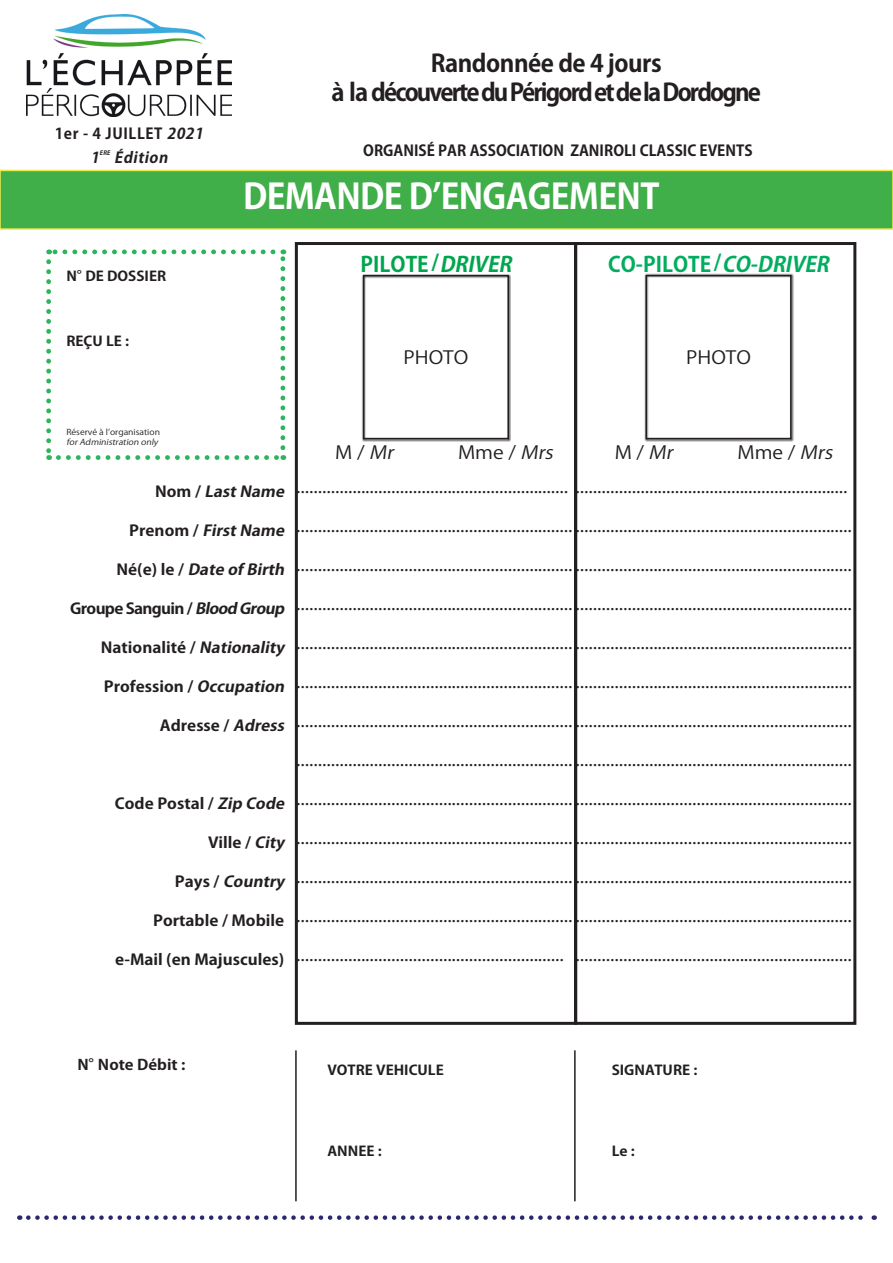
<style>
.page{position:relative;width:893px;height:1263px;background:#fff}
.page>*{position:absolute;margin:0;border:0;box-sizing:border-box;transform-origin:0 0}
.t1{font:700 34.5px "Koz Go Pr 6 N";letter-spacing:-.02em;color:#fff}
.t2{font:700 24px "Koz Go Pr 6 N";letter-spacing:-.08em;color:#231f20}
.t3{font:700 24px "Koz Go Pr 6 N";letter-spacing:-.02em;color:#231f20}
.t4{font:700 21px "Koz Go Pr 6 N";color:#01ad5e}
.t5{font:700 21px "Koz Go Pr 6 N";color:#00a54f}
.t6{font:18px/39px "Koz Go Pr 6 N";color:#231f20;scale:1.1 1}
.t7{font:700 15px "Koz Go Pr 6 N";color:#231f20;scale:1.1 1}
.t8{font:italic 700 15px "Koz Go Pr 6 N";color:#231f20;scale:1.1 1}
.t9{font:700 15px "Koz Go Pr 6 N";color:#231f20}
.t10{font:700 15px "Koz Go Pr 6 N";letter-spacing:-.04em;color:#231f20;scale:1.1 1}
.t11{font:700 15px "Koz Go Pr 6 N";letter-spacing:.04em;color:#231f20}
.t12{font:italic 700 15px "Koz Go Pr 6 N";color:#231f20}
.t13{font:700 14.55px "Koz Go Pr 6 N";color:#231f20;scale:1.1 1}
.t14{font:700 13.5px "Koz Go Pr 6 N";color:#231f20;scale:1.1 1}
.t15{font:8.1px "Koz Go Pr 6 N";color:#231f20;scale:1.1 1}
.t16{font:italic 8.1px "Koz Go Pr 6 N";color:#231f20;scale:1.1 1}
.t17{font:italic 700 6px "Koz Go Pr 6 N";color:#231f20}
.s1{font-style:italic}
.s2{font-style:normal}
</style>
<div class="page">
<svg style="left:46px;top:262px;width:5px;height:198px"></svg>
<svg style="left:58px;top:455px;width:226px;height:5px"></svg>
<svg style="left:280px;top:249px;width:5px;height:199px"></svg>
<svg style="left:49px;top:249px;width:224px;height:5px"></svg>
<div style="left:295px;top:242px;width:282px;height:783px;border:3px solid #231f20"></div>
<div style="left:574px;top:242px;width:282px;height:783px;border:3px solid #231f20"></div>
<div style="left:0;top:170px;width:893px;height:59px;background:#40ae49"></div>
<div style="left:0;top:170px;width:893px;height:60px;border:2px solid #edea4d"></div>
<div style="left:363px;top:275px;width:146px;height:164px;border:2px solid #231f20"></div>
<div style="left:645px;top:275px;width:147px;height:164px;border:2px solid #231f20"></div>
<svg style="left:28px;top:1215px;width:847px;height:5px"></svg>
<hr style="left:295px;top:1050px;width:2px;height:151px;background:#231f20">
<hr style="left:574px;top:1050px;width:2px;height:151px;background:#231f20">
<img style="left:27px;top:15px;width:205px;height:102px">
<p class="t11" style="left:55px;top:125px;width:155px">1er - 4 JUILLET <span class="s1">2021</span></p>
<p class="t12" style="left:90px;top:149px;width:15px">1</p>
<p class="t17" style="left:100px;top:150px;width:14px">ERE</p>
<p class="t12" style="left:114px;top:149px;width:60px">Édition</p>
<p class="t14" style="left:66px;top:268px;width:92px">N°DE DOSSIER</p>
<p class="t14" style="left:66px;top:333px;width:59px">REÇU LE :</p>
<p class="t15" style="left:66px;top:428px;width:87px">Réservé à l’organisation</p>
<p class="t16" style="left:66px;top:437px;width:87px">for Administration only</p>
<p class="t3" style="left:431px;top:50px;width:232px">Randonnée de 4 jours</p>
<p class="t2" style="left:332px;top:78px;width:431px">à la découverte du Périgord et de la Dordogne</p>
<p class="t9" style="left:363px;top:142px;width:391px">ORGANISÉ PAR ASSOCIATION ZANIROLI CLASSIC EVENTS</p>
<p class="t1" style="left:243px;top:177px;width:418px">DEMANDE D’ENGAGEMENT</p>
<p class="t5" style="left:360px;top:253px;width:159px">PILOTE /<span class="s1">DRIVER</span></p>
<p class="t4" style="left:608px;top:253px;width:229px">CO-PILOTE /<span class="s1">CO-DRIVER</span></p>
<p class="t6" style="left:404px;top:339px;width:60px">PHOTO</p>
<p class="t6" style="left:686px;top:339px;width:60px">PHOTO</p>
<p class="t6" style="left:335px;top:434px;width:59px">M/<span class="s1">Mr</span></p>
<p class="t6" style="left:458px;top:434px;width:93px">Mme / <span class="s1">Mrs</span></p>
<p class="t6" style="left:615px;top:434px;width:59px">M/<span class="s1">Mr</span></p>
<p class="t6" style="left:737px;top:434px;width:93px">Mme / <span class="s1">Mrs</span></p>
<p class="t8" style="left:155px;top:483px;width:123px"><span class="s2">N o m /</span> LastName</p>
<p class="t8" style="left:129px;top:522px;width:147px"><span class="s2">P r e n o m /</span> FirstName</p>
<p class="t8" style="left:116px;top:561px;width:158px"><span class="s2">N é ( e ) l e /</span> Date ofBirth</p>
<p class="t10" style="left:70px;top:600px;width:201px">Groupe Sanguin / <span class="s1">BloodGroup</span></p>
<p class="t7" style="left:101px;top:639px;width:173px">Nationalité / <span class="s1">Nationality</span></p>
<p class="t7" style="left:104px;top:678px;width:170px">Profession / <span class="s1">Occupation</span></p>
<p class="t7" style="left:160px;top:717px;width:119px">Adresse / <span class="s1">Adress</span></p>
<p class="t7" style="left:115px;top:795px;width:160px">Code Postal / <span class="s1">Zip Code</span></p>
<p class="t7" style="left:208px;top:834px;width:75px">Ville / <span class="s1">City</span></p>
<p class="t8" style="left:175px;top:873px;width:105px"><span class="s2">P a ys /</span> Country</p>
<p class="t7" style="left:153px;top:912px;width:121px">Portable / Mobile</p>
<p class="t7" style="left:115px;top:951px;width:155px">e-Mail (en Majuscules)</p>
<p class="t6" style="left:296px;top:468px;width:503px">............................................................... ...............................................................</p>
<p class="t6" style="left:296px;top:507px;width:507px">................................................................ ................................................................</p>
<p class="t6" style="left:296px;top:546px;width:507px;text-align:justify">................................................................ ................................................................ ................................................................ ................................................................ ................................................................ ................................................................ ................................................................ ................................................................ ................................................................ ................................................................</p>
<p class="t6" style="left:296px;top:741px;width:507px">................................................................ ................................................................</p>
<p class="t6" style="left:296px;top:780px;width:507px">................................................................ ................................................................</p>
<p class="t6" style="left:296px;top:819px;width:507px">................................................................ ................................................................ ................................................................ ................................................................</p>
<p class="t6" style="left:296px;top:897px;width:507px">................................................................ ................................................................ ..............................................................</p>
<p class="t6" style="left:576px;top:936px;width:253px">................................................................</p>
<p class="t13" style="left:78px;top:1057px;width:100px">N°Note Débit :</p>
<p class="t14" style="left:327px;top:1063px;width:107px">VOTRE VEHICULE</p>
<p class="t14" style="left:327px;top:1144px;width:51px">ANNEE :</p>
<p class="t14" style="left:612px;top:1063px;width:79px">SIGNATURE :</p>
<p class="t14" style="left:612px;top:1144px;width:23px">Le :</p>
</div>
